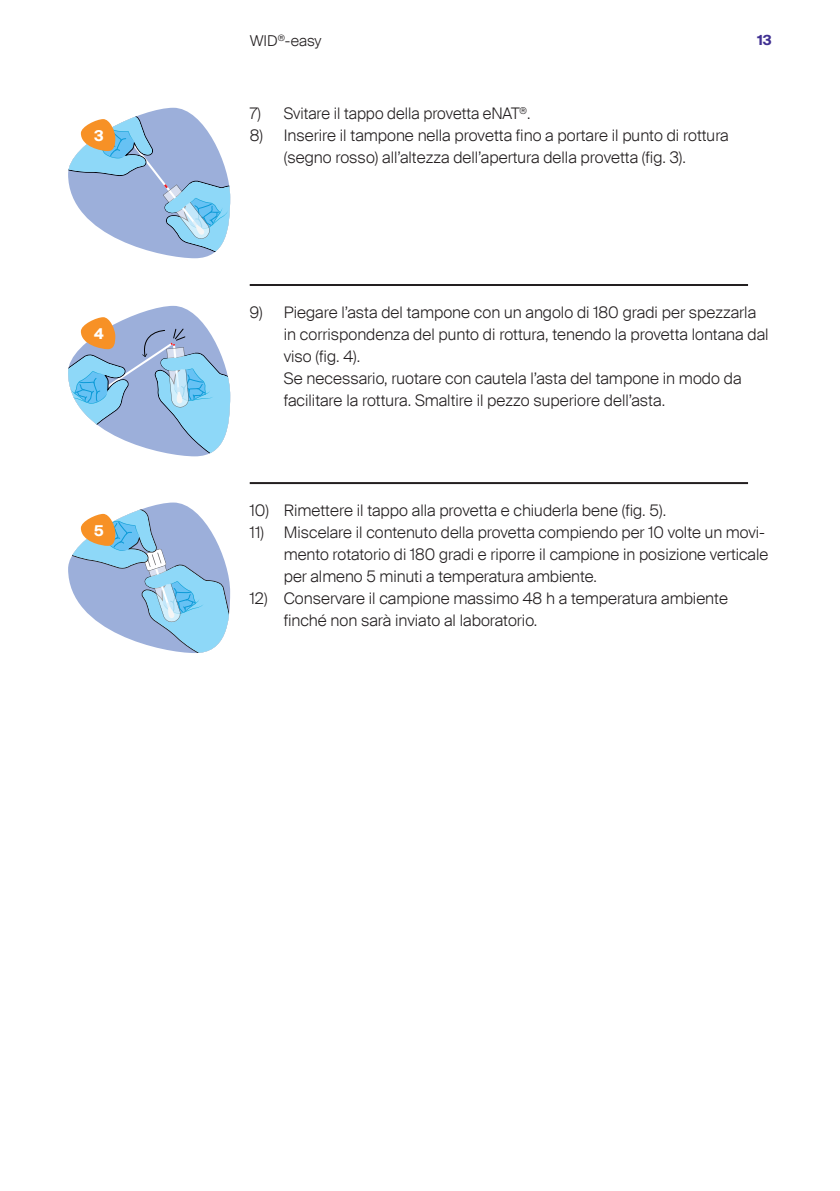
<style>
.page{position:relative;width:840px;height:1191px;background:#fff}
.page>*{position:absolute;margin:0;border:0;box-sizing:border-box;transform-origin:0 0}
.Fliesstext__10pt{font:300 16px/22px "Suisse Intl";color:#231f20}
.t1{font:300 15px "Suisse Intl";color:#231f20}
.Legende__7_5pt{font:700 15px "Suisse Intl";color:#fff}
.t2{font:700 14px "Suisse Intl";color:#403092}
</style>
<div class="page">
<hr style="left:249px;top:284px;width:498px;height:2px;background:#231f20">
<hr style="left:249px;top:482px;width:498px;height:2px;background:#231f20">
<svg style="left:68px;top:108px;width:162px;height:150px"></svg>
<svg style="left:68px;top:306px;width:162px;height:150px"></svg>
<svg style="left:68px;top:502px;width:162px;height:151px"></svg>
<p class="Legende__7_5pt" style="left:94px;top:127px;width:11px">3</p>
<p class="Legende__7_5pt" style="left:94px;top:325px;width:11px">4</p>
<p class="Legende__7_5pt" style="left:94px;top:522px;width:12px">5</p>
<p class="t1" style="left:249px;top:32px;width:73px">WID<sup>®</sup>-easy</p>
<p class="t2" style="left:756px;top:32px;width:16px">13</p>
<p class="Fliesstext__10pt" style="left:249px;top:103px;width:282px">7) Svitare il tappo della provetta eNAT<sup>®</sup>.</p>
<p class="Fliesstext__10pt" style="left:249px;top:125px;width:480px;text-align:center">8) Inserire il tampone nella provetta fino a portare il punto di rottura (segno rosso) all’altezza dell’apertura della provetta (fig. 3).</p>
<p class="Fliesstext__10pt" style="left:283px;top:301px;width:486px;text-indent:-34px">9) Piegare l’asta del tampone con un angolo di 180 gradi per spezzarla in corrispondenza del punto di rottura, tenendo la provetta lontana dal viso (fig. 4).</p>
<p class="Fliesstext__10pt" style="left:283px;top:367px;width:459px">Se necessario, ruotare con cautela l’asta del tampone in modo da facilitare la rottura. Smaltire il pezzo superiore dell’asta.</p>
<p class="Fliesstext__10pt" style="left:249px;top:499px;width:417px">10) Rimettere il tappo alla provetta e chiuderla bene (fig. 5).</p>
<p class="Fliesstext__10pt" style="left:283px;top:521px;width:485px;text-indent:-34px">11) Miscelare il contenuto della provetta compiendo per 10 volte un movi&shy;mento rotatorio di 180 gradi e riporre il campione in posizione verticale per almeno 5 minuti a temperatura ambiente.</p>
<p class="Fliesstext__10pt" style="left:283px;top:587px;width:445px;text-indent:-34px">12) Conservare il campione massimo 48 h a temperatura ambiente finché non sarà inviato al laboratorio.</p>
</div>
